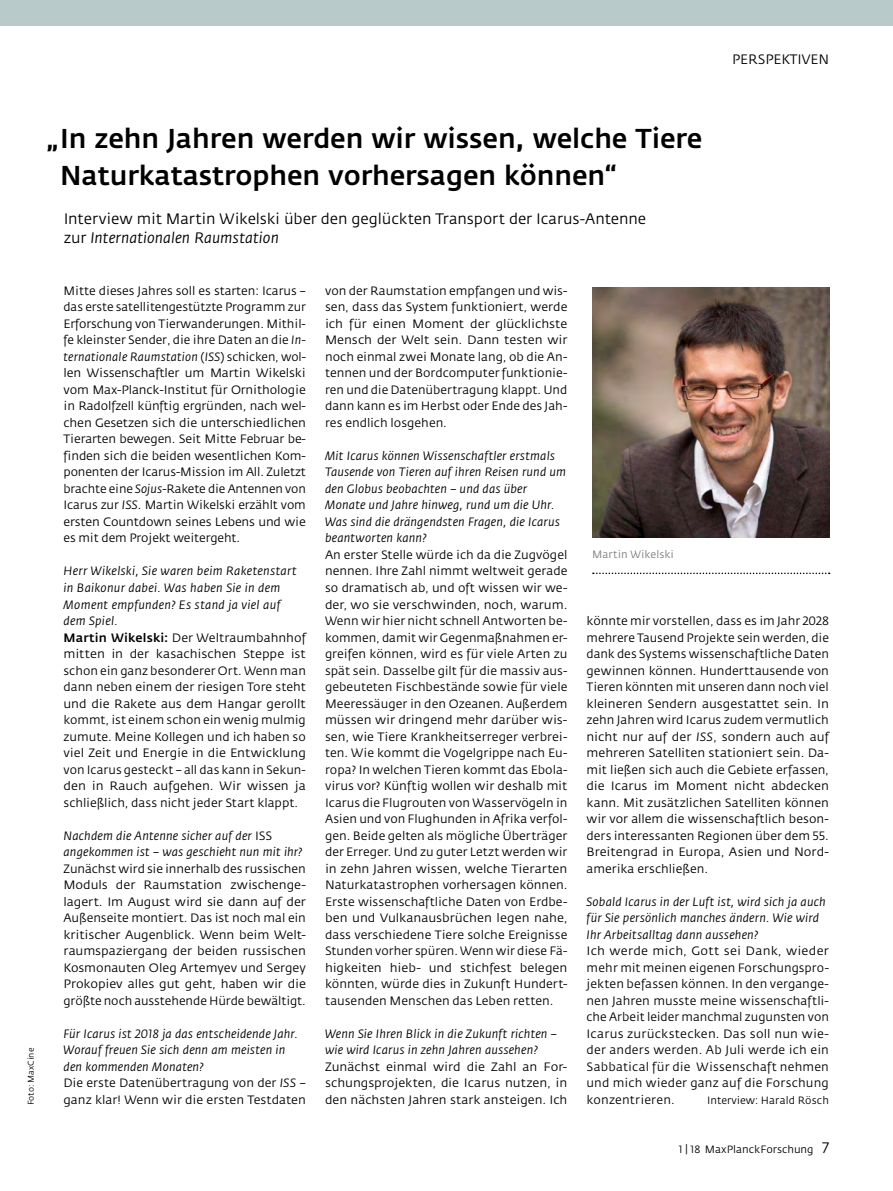
<style>
.page{position:relative;width:893px;height:1191px;background:#fff}
.page>*{position:absolute;margin:0;border:0;box-sizing:border-box;transform-origin:0 0}
.t1{font:500 27px/36px "Fedra Sans";letter-spacing:-.005em;color:#000}
.t2{font:15px/19.5px "Fedra Sans";letter-spacing:-.005em;color:#000}
.t3{font:13.5px "Fedra Sans";color:#000}
.t4{font:12px/16.5px "Fedra Sans";color:#000;text-align:justify}
.t5{font:italic 12px/16.5px "Fedra Sans";letter-spacing:.015em;color:#000}
.t6{font:12px/16.5px "Fedra Sans";color:#000;text-align:justify;scale:1.04 1}
.t7{font:10.5px "Fedra Sans";color:#000}
.t8{font:10.5px "Fedra Sans";letter-spacing:.005em;color:#7a7d7d}
.t9{font:8.25px "Fedra Sans";color:#000}
.s1{font-style:italic}
.s2{font-weight:500}
.s3{font-style:normal}
.s4{font-family:"Fedra Sans Book SC Italic";font-style:normal}
.s5{font-family:"Fedra Sans Book SC"}
.s6{font-family:"Fedra Sans Book SC";font-size:15px}
</style>
<div class="page">
<div style="left:0;top:0;width:893px;height:26px;background:#b8caca"></div>
<hr style="left:0;top:669px;width:1px;height:522px;background:#d0dbdb">
<svg style="left:593px;top:572px;width:237px;height:2px"></svg>
<img style="left:592px;top:287px;width:237px;height:250px">
<p class="t3" style="left:732px;top:52px;width:99px">PERSPEKTIVEN</p>
<h1 class="t1" style="left:60px;top:122px;width:644px;text-indent:-14px">„In zehn Jahren werden wir wissen, welche Tiere<br>Naturkatastrophen vorhersagen können“</h1>
<p class="t2" style="left:64px;top:209px;width:584px">Interview mit Martin Wikelski über den geglückten Transport der Icarus-Antenne zur <span class="s1">Internationalen Raumstation</span></p>
<p class="t9" style="left:27px;top:1105px;width:59px;rotate:-90deg">Foto: MaxCine</p>
<p class="t4" style="left:64px;top:283px;width:244px">Mitte dieses Jahres soll es starten: Icarus – das erste satellitengestützte Programm zur Erforschung von Tierwanderungen. Mithil&shy;fe kleinster Sender, die ihre Daten an die <span class="s1">In&shy;ternationale Raumstation</span> (<span class="s1">ISS</span>) schicken, wol&shy;len Wissenschaftler um Martin Wikelski vom Max-Planck-Institut für Ornithologie in Radolfzell künftig ergründen, nach wel&shy;chen Gesetzen sich die unterschiedlichen Tierarten bewegen. Seit Mitte Februar be&shy;finden sich die beiden wesentlichen Kom&shy;ponenten der Icarus-Mission im All. Zuletzt brachte eine <span class="s1">Sojus</span>-Rakete die Antennen von Icarus zur <span class="s1">ISS</span>. Martin Wikelski erzählt vom ersten Countdown seines Lebens und wie es mit dem Projekt weitergeht.</p>
<p class="t4" style="left:64px;top:563px;width:244px;text-align:left"><span class="s1">Herr Wikelski, Sie waren beim Raketenstart in Baikonur dabei. Was haben Sie in dem Moment empfunden? Es stand ja viel auf<br>dem Spiel.<br></span><span class="s2">Martin Wikelski:</span> Der Weltraumbahnhof mitten in der kasachischen Steppe ist schon ein ganz besonderer Ort. Wenn man dann neben einem der riesigen Tore steht und die Rakete aus dem Hangar gerollt kommt, ist einem schon ein wenig mulmig zumute. Meine Kollegen und ich haben so viel Zeit und Energie in die Entwicklung von Icarus gesteckt – all das kann in Sekun&shy;den in Rauch aufgehen. Wir wissen ja schließlich, dass nicht jeder Start klappt.</p>
<p class="t5" style="left:64px;top:827px;width:240px">Nachdem die Antenne sicher auf der <span class="s3">ISS </span>angekommen ist – was geschieht nun mit ihr?</p>
<p class="t4" style="left:64px;top:860px;width:244px">Zunächst wird sie innerhalb des russischen Moduls der Raumstation zwischenge&shy;lagert. Im August wird sie dann auf der Außenseite montiert. Das ist noch mal ein kritischer Augenblick. Wenn beim Welt&shy;raumspaziergang der beiden russischen Kosmonauten Oleg Artemyev und Sergey Prokopiev alles gut geht, haben wir die größte noch ausstehende Hürde bewältigt.</p>
<p class="t5" style="left:64px;top:1025px;width:244px">Für Icarus ist <span class="s4">2018</span> ja das entscheidende Jahr.<br>Worauf freuen Sie sich denn am meisten in den kommenden Monaten?<br><span class="s3">Die erste Datenübertragung von der</span> ISS <span class="s3">– ganz klar! Wenn wir die ersten Testdaten</span></p>
<p class="t4" style="left:325px;top:283px;width:244px">von der Raumstation empfangen und wis&shy;sen, dass das System funktioniert, werde ich für einen Moment der glücklichste Mensch der Welt sein. Dann testen wir noch einmal zwei Monate lang, ob die An&shy;tennen und der Bordcomputer funktionie&shy;ren und die Datenübertragung klappt. Und dann kann es im Herbst oder Ende des Jah&shy;res endlich losgehen.</p>
<p class="t5" style="left:325px;top:448px;width:243px">Mit Icarus können Wissenschaftler erstmals Tausende von Tieren auf ihren Reisen rund um den Globus beobachten – und das über Monate und Jahre hinweg, rund um die Uhr.<br>Was sind die drängendsten Fragen, die Icarus beantworten kann?</p>
<p class="t4" style="left:325px;top:547px;width:244px">An erster Stelle würde ich da die Zugvögel nennen. Ihre Zahl nimmt weltweit gerade so dramatisch ab, und oft wissen wir we&shy;der, wo sie verschwinden, noch, warum.<br>Wenn wir hier nicht schnell Antworten be&shy;kommen, damit wir Gegenmaßnahmen er&shy;greifen können, wird es für viele Arten zu spät sein. Dasselbe gilt für die massiv aus&shy;gebeuteten Fischbestände sowie für viele Meeressäuger in den Ozeanen. Außerdem müssen wir dringend mehr darüber wis&shy;sen, wie Tiere Krankheitserreger verbrei&shy;ten. Wie kommt die Vogelgrippe nach Eu&shy;ropa? In welchen Tieren kommt das Ebola&shy;virus vor? Künftig wollen wir deshalb mit Icarus die Flugrouten von Wasservögeln in Asien und von Flughunden in Afrika verfol&shy;gen. Beide gelten als mögliche Überträger der Erreger. Und zu guter Letzt werden wir in zehn Jahren wissen, welche Tierarten Naturkatastrophen vorhersagen können.<br>Erste wissenschaftliche Daten von Erdbe&shy;ben und Vulkanausbrüchen legen nahe, dass verschiedene Tiere solche Ereignisse Stunden vorher spüren. Wenn wir diese Fä&shy;higkeiten hieb- und stichfest belegen könnten, würde dies in Zukunft Hundert&shy;tausenden Menschen das Leben retten.</p>
<p class="t5" style="left:325px;top:1025px;width:233px">Wenn Sie Ihren Blick in die Zukunft richten – wie wird Icarus in zehn Jahren aussehen?</p>
<p class="t6" style="left:325px;top:1058px;width:235px">Zunächst einmal wird die Zahl an For&shy;schungsprojekten, die Icarus nutzen, in den nächsten Jahren stark ansteigen. Ich</p>
<p class="t8" style="left:592px;top:548px;width:83px">Martin Wikelski</p>
<p class="t4" style="left:587px;top:613px;width:244px">könnte mir vorstellen, dass es im Jahr <span class="s5">2028 </span>mehrere Tausend Projekte sein werden, die dank des Systems wissenschaftliche Daten gewinnen können. Hunderttausende von Tieren könnten mit unseren dann noch viel kleineren Sendern ausgestattet sein. In zehn Jahren wird Icarus zudem vermutlich nicht nur auf der <span class="s1">ISS</span>, sondern auch auf mehreren Satelliten stationiert sein. Da&shy;mit ließen sich auch die Gebiete erfassen, die Icarus im Moment nicht abdecken kann. Mit zusätzlichen Satelliten können wir vor allem die wissenschaftlich beson&shy;ders interessanten Regionen über dem <span class="s5">55</span>.<br>Breitengrad in Europa, Asien und Nord&shy;amerika erschließen.</p>
<p class="t5" style="left:587px;top:893px;width:241px">Sobald Icarus in der Luft ist, wird sich ja auch für Sie persönlich manches ändern. Wie wird<br>Ihr Arbeitsalltag dann aussehen?</p>
<p class="t6" style="left:587px;top:943px;width:235px">Ich werde mich, Gott sei Dank, wieder mehr mit meinen eigenen Forschungspro&shy;jekten befassen können. In den vergange&shy;nen Jahren musste meine wissenschaftli&shy;che Arbeit leider manchmal zugunsten von Icarus zurückstecken. Das soll nun wie&shy;der anders werden. Ab Juli werde ich ein Sabbatical für die Wissenschaft nehmen und mich wieder ganz auf die Forschung konzentrieren.</p>
<p class="t7" style="left:707px;top:1094px;width:123px">Interview: Harald Rösch</p>
<p class="t7" style="left:679px;top:1144px;width:152px"><span class="s5">1 | 18</span> MaxPlanckForschung <span class="s6">7</span></p>
</div>
